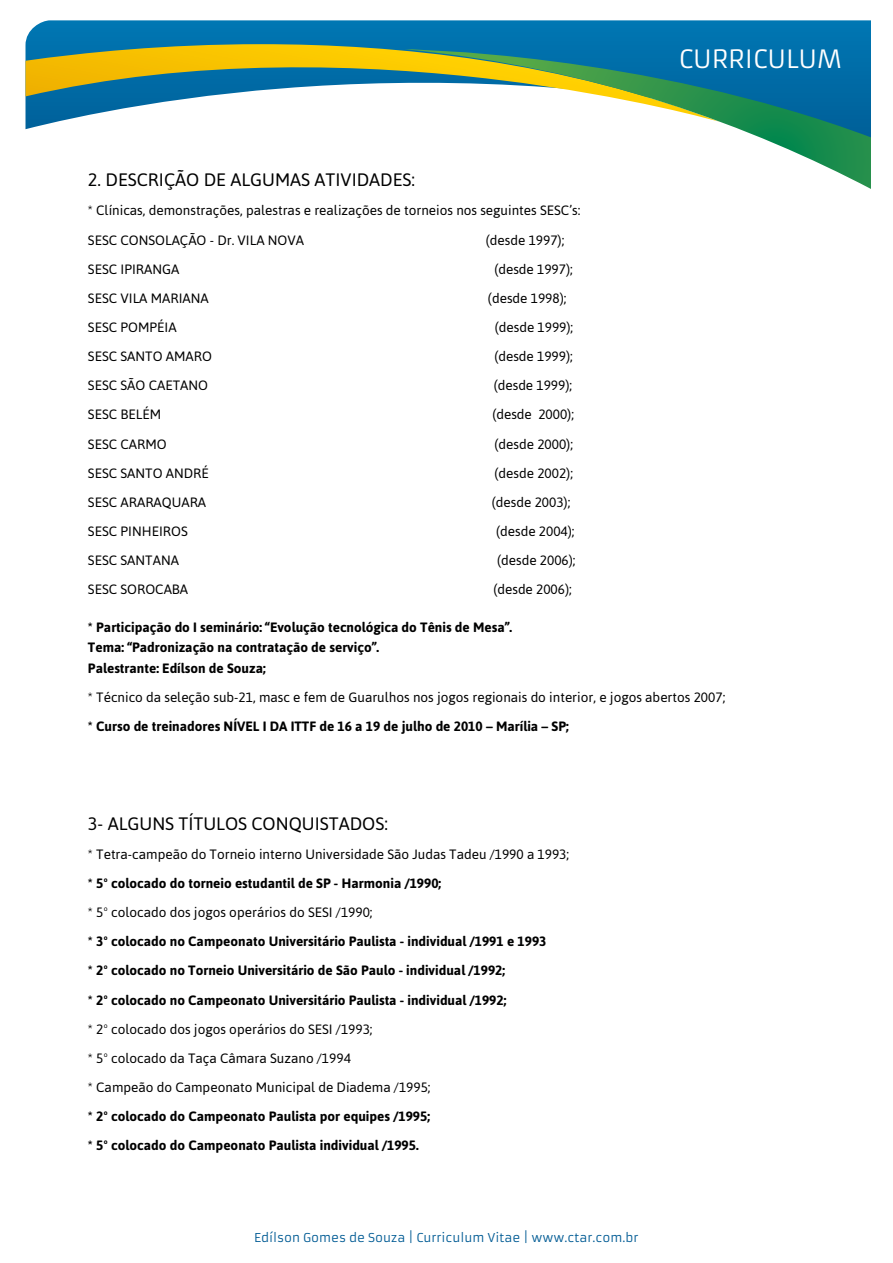
<style>
.page{position:relative;width:893px;height:1263px;background:#fff}
.page>*{position:absolute;margin:0;border:0;box-sizing:border-box;transform-origin:0 0}
.t1{font:24.75px "Armata";color:#fff}
.t2{font:18px "Asap";color:#000101}
.t3{font:13.5px/29.1px "Asap";color:#000101}
.t4{font:700 13.5px/29.1px "Asap";color:#000101}
.t5{font:12px "Armata";color:#005b94}
</style>
<div class="page">
<svg style="left:26px;top:20px;width:845px;height:109px"></svg>
<svg style="left:26px;top:20px;width:694px;height:102px"></svg>
<svg style="left:404px;top:49px;width:467px;height:140px"></svg>
<h2 class="t2" style="left:88px;top:170px;width:329px">2. DESCRIÇÃO DE ALGUMAS ATIVIDADES:</h2>
<p class="t3" style="left:88px;top:196px;width:494px">* Clínicas, demonstrações, palestras e realizações de torneios nos seguintes SESC’s:<br>SESC CONSOLAÇÃO - Dr. VILA NOVA</p>
<p class="t3" style="left:486px;top:225px;width:80px">(desde 1997);</p>
<h1 class="t1" style="left:679px;top:44px;width:165px">CURRICULUM</h1>
<p class="t3" style="left:88px;top:254px;width:93px">SESC IPIRANGA</p>
<p class="t3" style="left:494px;top:254px;width:80px">(desde 1997);</p>
<p class="t3" style="left:88px;top:283px;width:122px">SESC VILA MARIANA</p>
<p class="t3" style="left:488px;top:283px;width:80px">(desde 1998);</p>
<p class="t3" style="left:88px;top:313px;width:90px">SESC POMPÉIA</p>
<p class="t3" style="left:495px;top:313px;width:80px">(desde 1999);</p>
<p class="t3" style="left:88px;top:342px;width:125px">SESC SANTO AMARO</p>
<p class="t3" style="left:494px;top:342px;width:80px">(desde 1999);</p>
<p class="t3" style="left:88px;top:371px;width:122px">SESC SÃO CAETANO</p>
<p class="t3" style="left:494px;top:371px;width:80px">(desde 1999);</p>
<p class="t3" style="left:88px;top:400px;width:75px">SESC BELÉM</p>
<p class="t3" style="left:492px;top:400px;width:83px">(desde 2000);</p>
<p class="t3" style="left:88px;top:429px;width:80px">SESC CARMO</p>
<p class="t3" style="left:495px;top:429px;width:80px">(desde 2000);</p>
<p class="t3" style="left:88px;top:458px;width:122px">SESC SANTO ANDRÉ</p>
<p class="t3" style="left:495px;top:458px;width:80px">(desde 2002);</p>
<p class="t3" style="left:88px;top:487px;width:120px">SESC ARARAQUARA</p>
<p class="t3" style="left:492px;top:487px;width:80px">(desde 2003);</p>
<p class="t3" style="left:88px;top:516px;width:101px">SESC PINHEIROS</p>
<p class="t3" style="left:496px;top:516px;width:80px">(desde 2004);</p>
<p class="t3" style="left:88px;top:546px;width:93px">SESC SANTANA</p>
<p class="t3" style="left:497px;top:546px;width:80px">(desde 2006);</p>
<p class="t3" style="left:88px;top:575px;width:102px">SESC SOROCABA</p>
<p class="t3" style="left:493px;top:575px;width:80px">(desde 2006);</p>
<p class="t4" style="left:88px;top:616px;width:426px;line-height:20.9px">* Participação do I seminário: “Evolução tecnológica do Tênis de Mesa”.<br>Tema: “Padronização na contratação de serviço”.<br>Palestrante: Edílson de Souza;</p>
<p class="t3" style="left:88px;top:683px;width:639px">* Técnico da seleção sub-21, masc e fem de Guarulhos nos jogos regionais do interior, e jogos abertos 2007;</p>
<p class="t4" style="left:88px;top:712px;width:482px">* Curso de treinadores NÍVEL I DA ITTF de 16 a 19 de julho de 2010 – Marília – SP;</p>
<h2 class="t2" style="left:88px;top:813px;width:301px">3- ALGUNS TÍTULOS CONQUISTADOS:</h2>
<p class="t3" style="left:88px;top:839px;width:483px">* Tetra-campeão do Torneio interno Universidade São Judas Tadeu /1990 a 1993;</p>
<p class="t4" style="left:88px;top:869px;width:355px">* 5º colocado do torneio estudantil de SP - Harmonia /1990;</p>
<p class="t3" style="left:88px;top:898px;width:286px">* 5º colocado dos jogos operários do SESI /1990;</p>
<p class="t4" style="left:88px;top:927px;width:460px">* 3º colocado no Campeonato Universitário Paulista - individual /1991 e 1993 * 2º colocado no Torneio Universitário de São Paulo - individual /1992;<br>* 2º colocado no Campeonato Universitário Paulista - individual /1992;</p>
<p class="t3" style="left:88px;top:1014px;width:344px">* 2º colocado dos jogos operários do SESI /1993;<br>* 5º colocado da Taça Câmara Suzano /1994<br>* Campeão do Campeonato Municipal de Diadema /1995;</p>
<p class="t4" style="left:88px;top:1102px;width:344px">* 2º colocado do Campeonato Paulista por equipes /1995; * 5º colocado do Campeonato Paulista individual /1995.</p>
<p class="t5" style="left:254px;top:1230px;width:386px">Edílson Gomes de Souza | Curriculum Vitae | www.ctar.com.br</p>
</div>
